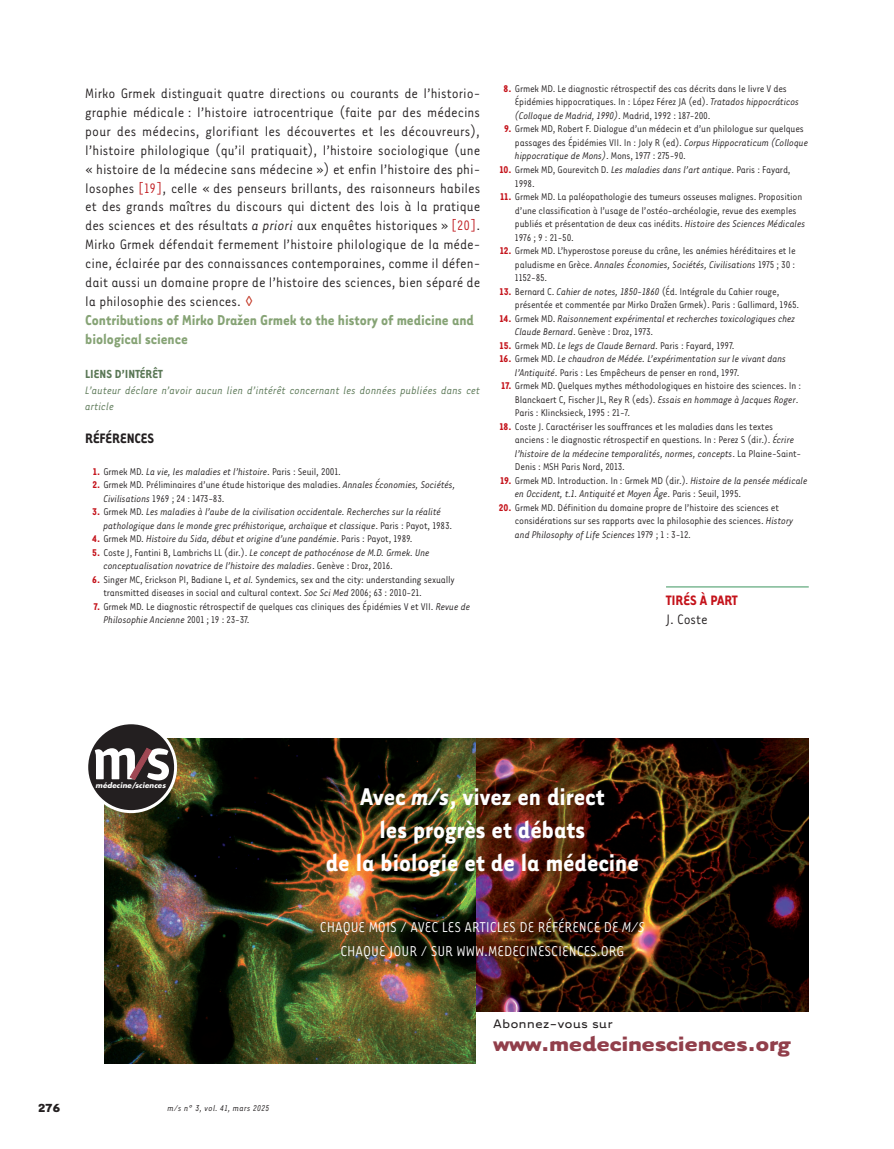
<style>
.page{position:relative;width:894px;height:1149px;background:#fff}
.page>*{position:absolute;margin:0;border:0;box-sizing:border-box;transform-origin:0 0}
.t1{font:700 27.9px/32.8px "Tarzana Nar OT";color:#fff;text-align:center}
.t2{font:700 24px "Tarzana Wide OT";letter-spacing:-.02em;color:#913f4b}
.t3{font:700 16.5px/18.9px "Tarzana Nar OT";color:#86a375}
.t4{font:16.35px/24.3px "Tarzana Nar OT";color:#fff;text-align:center}
.t5{font:15.75px/18.9px "Tarzana Nar OT";color:#231f20;text-align:justify}
.t6{font:700 15.75px "Tarzana Nar OT";color:#231f20}
.t7{font:700 15.75px "Tarzana Nar OT";color:#c4121a}
.t8{font:14.25px "Tarzana Wide OT";color:#231f20}
.t9{font:700 13.5px "Tarzana Nar OT";color:#5a7755}
.t10{font:700 13.5px "Tarzana Wide OT";color:#231f20}
.t11{font:italic 12.45px/15.9px "Tarzana Nar OT";color:#5a7755}
.t12{font:11.25px/13.5px "Tarzana Nar OT";letter-spacing:-.015em;color:#231f20}
.t13{font:italic 11.25px/13.5px "Tarzana Nar OT";letter-spacing:-.015em;color:#231f20}
.t14{font:italic 9.75px "Tarzana Nar OT";letter-spacing:.025em;color:#231f20}
.t15{font:italic 700 7.2px "Futura";letter-spacing:.01em;color:#fff}
.s1{color:#c12025}
.s2{font-style:italic}
.s3{font-weight:700;font-style:normal;color:#c4121a}
.s4{font-style:normal}
.s5{font-weight:700;color:#c4121a}
</style>
<div class="page">
<svg style="left:245px;top:296px;width:7px;height:10px"></svg>
<hr style="left:665px;top:586px;width:143px;height:1px;background:#7db894">
<img style="left:104px;top:738px;width:372px;height:325px">
<img style="left:476px;top:738px;width:331px;height:274px">
<svg style="left:85px;top:721px;width:92px;height:92px;fill:#231f20"></svg>
<svg style="left:95px;top:748px;width:74px;height:32px"></svg>
<p class="t5" style="left:85px;top:83px;width:396px">Mirko Grmek distinguait quatre directions ou courants de l’historio&shy;graphie médicale : l’histoire iatrocentrique (faite par des médecins pour des médecins, glorifiant les découvertes et les découvreurs), l’histoire philologique (qu’il pratiquait), l’histoire sociologique (une « histoire de la médecine sans médecine ») et enfin l’histoire des phi&shy;losophes <span class="s1">[19]</span>, celle « des penseurs brillants, des raisonneurs habiles et des grands maîtres du discours qui dictent des lois à la pratique des sciences et des résultats <span class="s2">a priori</span> aux enquêtes historiques » <span class="s1">[20]</span>.<br>Mirko Grmek défendait fermement l’histoire philologique de la méde&shy;cine, éclairée par des connaissances contemporaines, comme il défen&shy;dait aussi un domaine propre de l’histoire des sciences, bien séparé de la philosophie des sciences.</p>
<h3 class="t3" style="left:85px;top:309px;width:390px">Contributions of Mirko Dražen Grmek to the history of medicine and biological science</h3>
<p class="t9" style="left:85px;top:365px;width:79px">LIENS D’INTÉRÊT</p>
<p class="t11" style="left:85px;top:382px;width:396px">L’auteur déclare n’avoir aucun lien d’intérêt concernant les données publiées dans cet article</p>
<h3 class="t6" style="left:85px;top:428px;width:70px">RÉFÉRENCES</h3>
<p class="t13" style="left:93px;top:464px;width:249px"><span class="s3">1.</span> <span class="s4">Grmek MD.</span> La vie, les maladies et l’histoire<span class="s4">. Paris : Seuil, 2001.</span></p>
<p class="t12" style="left:103px;top:477px;width:353px;text-indent:-11px"><span class="s5">2.</span> Grmek MD. Préliminaires d’une étude historique des maladies. <span class="s2">Annales Économies, Sociétés,<br>Civilisations</span> 1969 ; 24 : 1473-83.</p>
<p class="t13" style="left:103px;top:504px;width:350px;text-indent:-11px"><span class="s3">3.</span> <span class="s4">Grmek MD.</span> Les maladies à l’aube de la civilisation occidentale. Recherches sur la réalité pathologique dans le monde grec préhistorique, archaïque et classique<span class="s4">. Paris : Payot, 1983.</span></p>
<p class="t13" style="left:92px;top:531px;width:322px"><span class="s3">4.</span> <span class="s4">Grmek MD.</span> Histoire du Sida, début et origine d’une pandémie<span class="s4">. Paris : Payot, 1989.</span></p>
<p class="t13" style="left:103px;top:545px;width:327px;text-indent:-11px"><span class="s3">5.</span> <span class="s4">Coste J, Fantini B, Lambrichs LL (dir.).</span> Le concept de pathocénose de M.D. Grmek. Une conceptualisation novatrice de l’histoire des maladies<span class="s4">. Genève : Droz, 2016.</span></p>
<p class="t12" style="left:103px;top:572px;width:353px;text-indent:-11px"><span class="s5">6.</span> Singer MC, Erickson PI, Badiane L, <span class="s2">et al.</span> Syndemics, sex and the city: understanding sexually transmitted diseases in social and cultural context. <span class="s2">Soc Sci Med</span> 2006; 63 : 2010-21.</p>
<p class="t12" style="left:103px;top:599px;width:368px;text-indent:-10px"><span class="s5">7.</span> Grmek MD. Le diagnostic rétrospectif de quelques cas cliniques des Épidémies V et VII. <span class="s2">Revue de<br>Philosophie Ancienne</span> 2001 ; 19 : 23-37.</p>
<p class="t12" style="left:514px;top:81px;width:286px;text-indent:-11px"><span class="s5">8.</span> Grmek MD. Le diagnostic rétrospectif des cas décrits dans le livre V des<br>Épidémies hippocratiques. In : López Férez JA (ed). <span class="s2">Tratados hippocráticos (Colloque de Madrid, 1990)</span>. Madrid, 1992 : 187-200.</p>
<p class="t12" style="left:514px;top:122px;width:294px;text-indent:-11px"><span class="s5">9.</span> Grmek MD, Robert F. Dialogue d’un médecin et d’un philologue sur quelques passages des Épidémies VII. In : Joly R (ed). <span class="s2">Corpus Hippocraticum (Colloque hippocratique de Mons)</span>. Mons, 1977 : 275-90.</p>
<p class="t12" style="left:514px;top:162px;width:277px;text-indent:-16px"><span class="s5">10.</span> Grmek MD, Gourevitch D. <span class="s2">Les maladies dans l’art antique</span>. Paris : Fayard,<br>1998.</p>
<p class="t12" style="left:514px;top:189px;width:292px;text-indent:-15px"><span class="s5">11.</span> Grmek MD. La paléopathologie des tumeurs osseuses malignes. Proposition d’une classification à l’usage de l’ostéo-archéologie, revue des exemples publiés et présentation de deux cas inédits. <span class="s2">Histoire des Sciences Médicales </span>1976 ; 9 : 21-50.</p>
<p class="t12" style="left:514px;top:243px;width:282px;text-align:justify;text-indent:-15px"><span class="s5">12.</span> Grmek MD. L’hyperostose poreuse du crâne, les anémies héréditaires et le paludisme en Grèce. <span class="s2">Annales Économies, Sociétés, Civilisations</span> 1975 ; 30 :<br>1152-85.</p>
<p class="t12" style="left:514px;top:284px;width:286px;text-indent:-15px"><span class="s5">13.</span> Bernard C. <span class="s2">Cahier de notes, 1850-1860</span> (Éd. Intégrale du Cahier rouge, présentée et commentée par Mirko Dražen Grmek). Paris : Gallimard, 1965.</p>
<p class="t13" style="left:514px;top:311px;width:282px;text-indent:-15px"><span class="s3">14.</span> <span class="s4">Grmek MD.</span> Raisonnement expérimental et recherches toxicologiques chez<br>Claude Bernard<span class="s4">. Genève : Droz, 1973.</span></p>
<p class="t12" style="left:499px;top:338px;width:236px"><span class="s5">15.</span> Grmek MD. <span class="s2">Le legs de Claude Bernard</span>. Paris : Fayard, 1997.</p>
<p class="t13" style="left:514px;top:351px;width:272px;text-indent:-15px"><span class="s3">16.</span> <span class="s4">Grmek MD.</span> Le chaudron de Médée. L’expérimentation sur le vivant dans l’Antiquité<span class="s4">. Paris : Les Empêcheurs de penser en rond, 1997.</span></p>
<p class="t12" style="left:514px;top:378px;width:287px;text-indent:-14px"><span class="s5">17.</span> Grmek MD. Quelques mythes méthodologiques en histoire des sciences. In :<br>Blanckaert C, Fischer JL, Rey R (eds). <span class="s2">Essais en hommage à Jacques Roger</span>.<br>Paris : Klincksieck, 1995 : 21-7.</p>
<p class="t12" style="left:514px;top:419px;width:288px;text-indent:-15px"><span class="s5">18.</span> Coste J. Caractériser les souffrances et les maladies dans les textes anciens : le diagnostic rétrospectif en questions. In : Perez S (dir.). <span class="s2">Écrire l’histoire de la médecine temporalités, normes, concepts</span>. La Plaine-Saint-Denis : MSH Paris Nord, 2013.</p>
<p class="t13" style="left:514px;top:473px;width:294px;text-indent:-15px"><span class="s3">19.</span> <span class="s4">Grmek MD. Introduction. In : Grmek MD (dir.).</span> Histoire de la pensée médicale en Occident, t.1. Antiquité et Moyen Âge<span class="s4">. Paris : Seuil, 1995.</span></p>
<p class="t12" style="left:514px;top:500px;width:280px;text-indent:-16px"><span class="s5">20.</span> Grmek MD. Définition du domaine propre de l’histoire des sciences et considérations sur ses rapports avec la philosophie des sciences. <span class="s2">History and Philosophy of Life Sciences</span> 1979 ; 1 : 3-12.</p>
<h3 class="t7" style="left:665px;top:590px;width:73px">TIRÉS À PART</h3>
<h3 class="t5" style="left:665px;top:608px;width:43px">J. Coste</h3>
<p class="t15" style="left:95px;top:780px;width:72px">médecine/sciences</p>
<p class="t10" style="left:38px;top:1098px;width:24px">276</p>
<p class="t14" style="left:167px;top:1102px;width:103px">m/s n° 3, vol. 41, mars 2025</p>
<h1 class="t1" style="left:325px;top:778px;width:314px">Avec <span class="s2">m/s</span>, vivez en direct<br>les progrès et débats<br>de la biologie et de la médecine</h1>
<h3 class="t4" style="left:320px;top:914px;width:326px">CHAQUE MOIS / AVEC LES ARTICLES DE RÉFÉRENCE DE <span class="s2">M/S<br></span>CHAQUE JOUR / SUR WWW.MEDECINESCIENCES.ORG</h3>
<p class="t8" style="left:493px;top:1013px;width:121px">Abonnez-vous sur</p>
<h2 class="t2" style="left:493px;top:1027px;width:299px">www.medecinesciences.org</h2>
</div>
